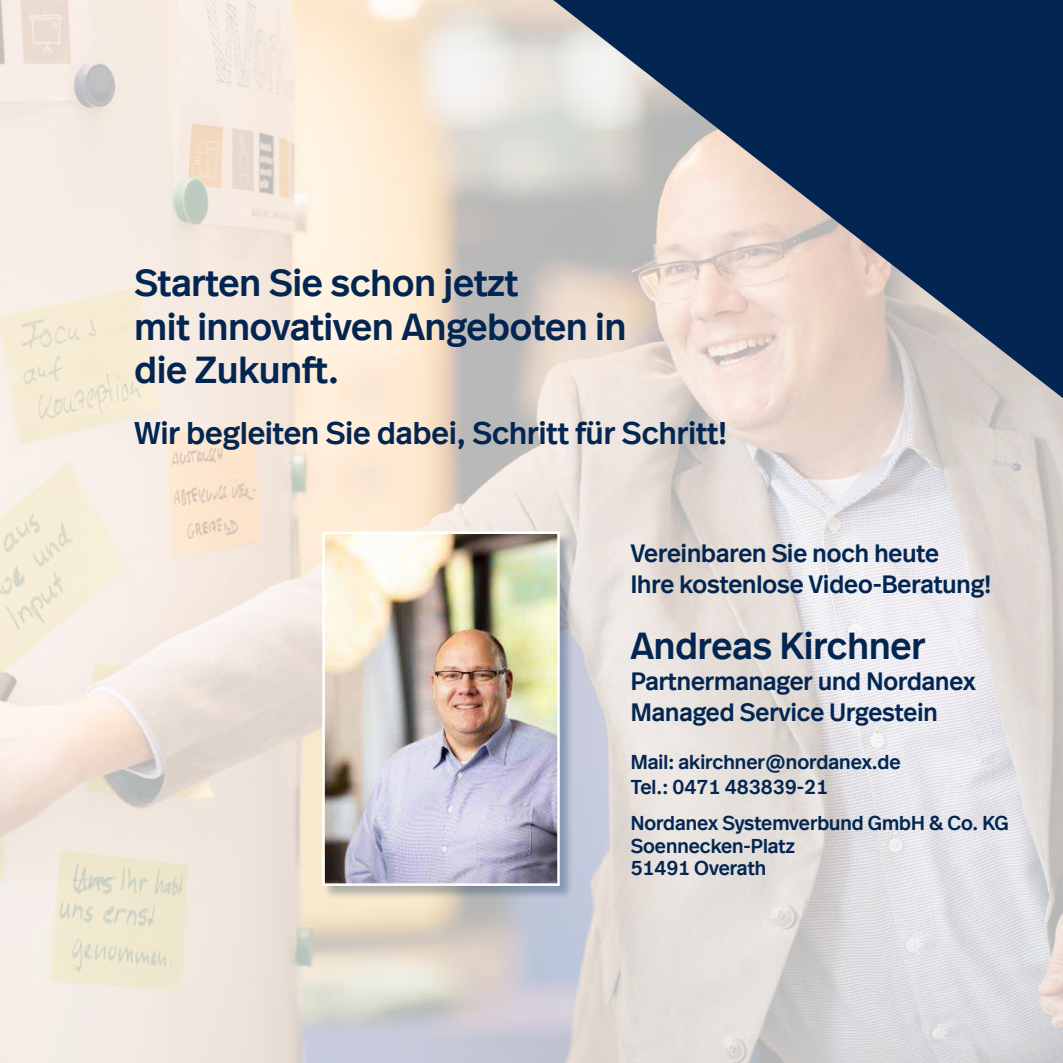
<style>
.page{position:relative;width:1063px;height:1063px;background:#fff}
.page>*{position:absolute;margin:0;border:0;box-sizing:border-box;transform-origin:0 0}
.t1{font:500 37.5px/43.8px "Real Head Offc";color:#022651}
.t2{font:500 31.25px "Real Head Offc";color:#022651}
.t3{font:500 25px/31.2px "Real Head Offc";color:#022651}
.t4{font:500 20px/22.5px "Real Head Offc";color:#022651}
</style>
<div class="page">
<img style="left:0;top:0;width:1063px;height:1063px">
<svg style="left:553px;top:0;width:510px;height:398px;background:#737e8f"></svg>
<div style="left:323px;top:532px;width:251px;height:368px;background:#022651;opacity:.3"></div>
<img style="left:325px;top:534px;width:232px;height:349px">
<div style="left:322px;top:531px;width:238px;height:355px;border:2px solid #fff"></div>
<h1 class="t1" style="left:135px;top:261px;width:493px">Starten Sie schon jetzt<br>mit innovativen Angeboten in die Zukunft.</h1>
<h2 class="t2" style="left:135px;top:413px;width:594px">Wir begleiten Sie dabei, Schritt für Schritt!</h2>
<p class="t3" style="left:631px;top:538px;width:362px">Vereinbaren Sie noch heute<br>Ihre kostenlose Video-Beratung!</p>
<h1 class="t1" style="left:631px;top:624px;width:296px">Andreas Kirchner</h1>
<p class="t3" style="left:631px;top:666px;width:346px">Partnermanager und Nordanex<br>Managed Service Urgestein</p>
<p class="t4" style="left:631px;top:750px;width:272px;line-height:25px">Mail: akirchner@nordanex.de<br>Tel.: 0471 483839-21</p>
<p class="t4" style="left:631px;top:812px;width:380px">Nordanex Systemverbund GmbH &amp; Co. KG<br>Soennecken-Platz<br>51491 Overath</p>
</div>
